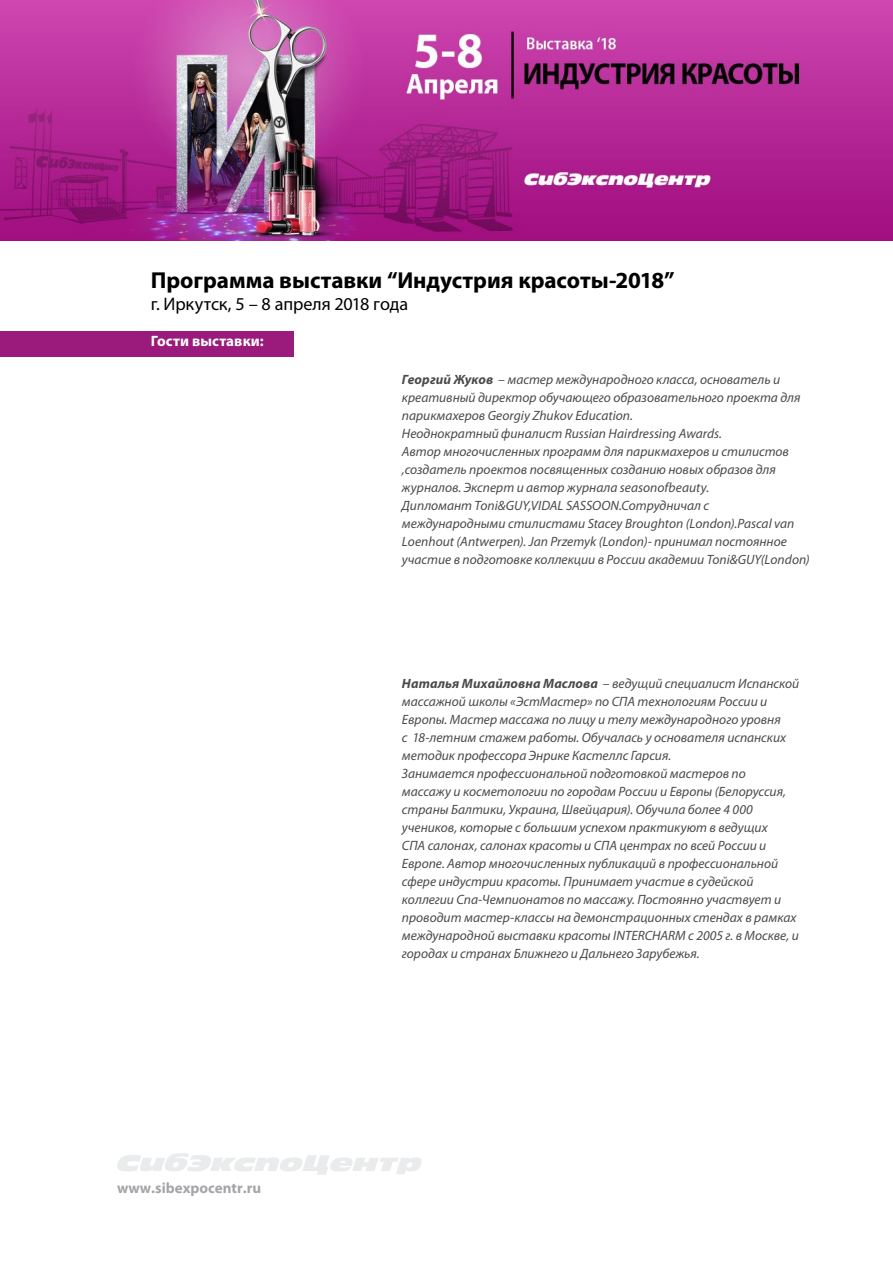
<style>
.page{position:relative;width:893px;height:1263px;background:#fff}
.page>*{position:absolute;margin:0;border:0;box-sizing:border-box;transform-origin:0 0}
.t1{font:700 23.1px "Myriad Pro";color:#000}
.t2{font:18.15px "Myriad Pro";letter-spacing:-.01em;color:#000}
.t3{font:700 15px "Myriad Pro";color:#a3a5a8}
.t4{font:700 15px "Myriad Pro";letter-spacing:.01em;color:#fff}
.t5{font:italic 13.5px/18px "Myriad Pro";color:#494a4b}
.s1{font-weight:700}
</style>
<div class="page">
<svg style="left:117px;top:1153px;width:305px;height:22px"></svg>
<img style="left:0;top:0;width:893px;height:241px">
<div style="left:0;top:332px;width:293px;height:25px;background:#9a1b7b"></div>
<h1 class="t1" style="left:151px;top:267px;width:525px">Программа выставки “Индустрия красоты-2018”</h1>
<h2 class="t2" style="left:151px;top:294px;width:259px">г. Иркутск, 5 – 8 апреля 2018 года</h2>
<p class="t4" style="left:151px;top:333px;width:114px">Гости выставки:</p>
<p class="t5" style="left:402px;top:370px;width:409px"><span class="s1">Георгий Жуков</span> – мастер международного класса, основатель и креативный директор обучающего образовательного проекта для парикмахеров Georgiy Zhukov Education.<br>Неоднократный финалист Russian Hairdressing Awards.<br>Автор многочисленных программ для парикмахеров и стилистов ,создатель проектов посвященных созданию новых образов для журналов. Эксперт и автор журнала seasonofbeauty.<br>Дипломант Toni&amp;GUY,VIDAL SASSOON.Сотрудничал с международными стилистами Stacey Broughton (London).Pascal van Loenhout (Antwerpen). Jan Przemyk (London)- принимал постоянное участие в подготовке коллекции в России академии Toni&amp;GUY(London)</p>
<p class="t3" style="left:117px;top:1180px;width:145px">www.sibexpocentr.ru</p>
<p class="t5" style="left:402px;top:675px;width:399px"><span class="s1">Наталья Михайловна Маслова</span> – ведущий специалист Испанской массажной школы «ЭстМастер» по СПА технологиям России и Европы. Мастер массажа по лицу и телу международного уровня<br>с 18-летним стажем работы. Обучалась у основателя испанских методик профессора Энрике Кастеллс Гарсия.<br>Занимается профессиональной подготовкой мастеров по<br>массажу и косметологии по городам России и Европы (Белоруссия, страны Балтики, Украина, Швейцария). Обучила более 4 000 учеников, которые с большим успехом практикуют в ведущих<br>СПА салонах, салонах красоты и СПА центрах по всей России и Европе. Автор многочисленных публикаций в профессиональной сфере индустрии красоты. Принимает участие в судейской коллегии Спа-Чемпионатов по массажу. Постоянно участвует и проводит мастер-классы на демонстрационных стендах в рамках международной выставки красоты INTERCHARM с 2005 г. в Москве, и городах и странах Ближнего и Дальнего Зарубежья.</p>
</div>
